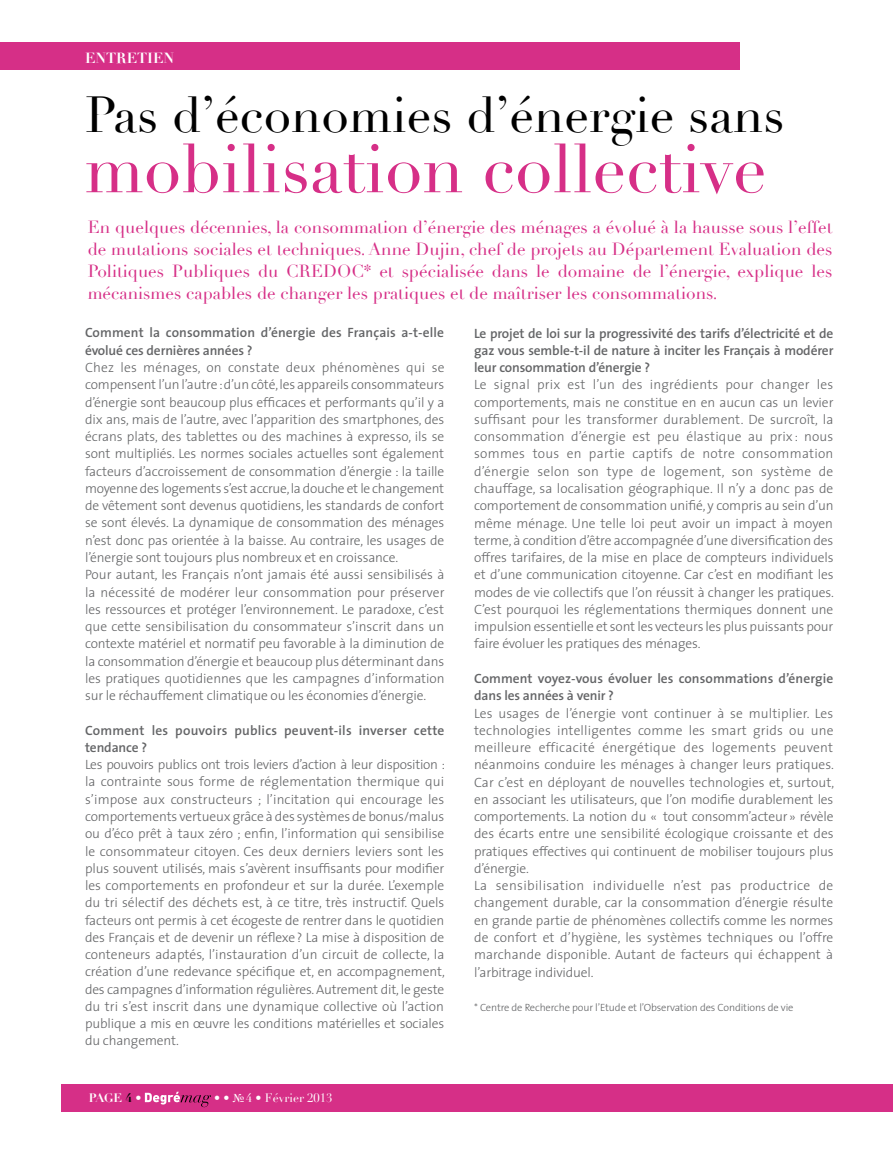
<style>
.page{position:relative;width:893px;height:1149px;background:#fff}
.page>*{position:absolute;margin:0;border:0;box-sizing:border-box;transform-origin:0 0}
.t1{font:67.5px "Didot";color:#d62f87}
.t2{font:49.5px "Didot";color:#000}
.t3{font:17.1px/21.9px "Didot";color:#d62f87;text-align:justify}
.t4{font:700 14.4px "Didot";color:#fff}
.t5{font:300 13.5px/17.2px "The Sans";letter-spacing:-.01em;color:#646567}
.t6{font:600 13.5px/17.2px "The Sans";color:#646567}
.t7{font:12px "Didot";color:#fff}
.t8{font:700 12px "Didot";color:#fff}
.t9{font:300 10.5px "The Sans";letter-spacing:-.01em;color:#646567}
.s1{color:#000}
.s2{font-weight:400}
.s3{font-family:"Times New Roman"}
</style>
<div class="page">
<div style="left:62px;top:1083px;width:831px;height:27px;background:#d62f87"></div>
<div style="left:0;top:42px;width:739px;height:27px;background:#d62f87"></div>
<svg style="left:145px;top:1091px;width:66px;height:15px"></svg>
<p class="t4" style="left:85px;top:49px;width:91px">ENTRETIEN</p>
<h2 class="t2" style="left:85px;top:85px;width:701px">Pas d’économies d’énergie sans</h2>
<h1 class="t1" style="left:85px;top:128px;width:683px">mobilisation collective</h1>
<p class="t3" style="left:88px;top:217px;width:746px">En quelques décennies, la consommation d’énergie des ménages a évolué à la hausse sous l’effet de mutations sociales et techniques. Anne Dujin, chef de projets au Département Evaluation des Politiques Publiques du CREDOC* et spécialisée dans le domaine de l’énergie, explique les mécanismes capables de changer les pratiques et de maîtriser les consommations.</p>
<p class="t6" style="left:85px;top:324px;width:361px">Comment la consommation d’énergie des Français a-t-elle évolué ces dernières années ?</p>
<p class="t5" style="left:85px;top:358px;width:361px">Chez les ménages, on constate deux phénomènes qui se compensent l’un l’autre : d’un côté, les appareils consommateurs d’énergie sont beaucoup plus efficaces et performants qu’il y a dix ans, mais de l’autre, avec l’apparition des smartphones, des écrans plats, des tablettes ou des machines à expresso, ils se sont multipliés. Les normes sociales actuelles sont également facteurs d’accroissement de consommation d’énergie : la taille moyenne des logements s’est accrue, la douche et le changement de vêtement sont devenus quotidiens, les standards de confort se sont élevés. La dynamique de consommation des ménages n’est donc pas orientée à la baisse. Au contraire, les usages de l’énergie sont toujours plus nombreux et en croissance.<br>Pour autant, les Français n’ont jamais été aussi sensibilisés à la nécessité de modérer leur consommation pour préserver les ressources et protéger l’environnement. Le paradoxe, c’est que cette sensibilisation du consommateur s’inscrit dans un contexte matériel et normatif peu favorable à la diminution de la consommation d’énergie et beaucoup plus déterminant dans les pratiques quotidiennes que les campagnes d’information sur le réchauffement climatique ou les économies d’énergie.</p>
<p class="t6" style="left:85px;top:720px;width:361px">Comment les pouvoirs publics peuvent-ils inverser cette tendance ?</p>
<p class="t5" style="left:85px;top:755px;width:361px;text-align:justify">Les pouvoirs publics ont trois leviers d’action à leur disposition : la contrainte sous forme de réglementation thermique qui s’impose aux constructeurs ; l’incitation qui encourage les comportements vertueux grâce à des systèmes de bonus/malus ou d’éco prêt à taux zéro ; enfin, l’information qui sensibilise le consommateur citoyen. Ces deux derniers leviers sont les plus souvent utilisés, mais s’avèrent insuffisants pour modifier les comportements en profondeur et sur la durée. L’exemple du tri sélectif des déchets est, à ce titre, très instructif. Quels facteurs ont permis à cet écogeste de rentrer dans le quotidien des Français et de devenir un réflexe? La mise à disposition de conteneurs adaptés, l’instauration d’un circuit de collecte, la création d’une redevance spécifique et, en accompagnement, des campagnes d’information régulières. Autrement dit, le geste du tri s’est inscrit dans une dynamique collective où l’action publique a mis en œuvre les conditions matérielles et sociales du changement.</p>
<p class="t8" style="left:89px;top:1089px;width:54px">PAGE <span class="s1">4</span> <span class="s2">•</span></p>
<p class="t7" style="left:214px;top:1089px;width:119px">• • <span class="s3">№</span>4 • Février 2013</p>
<p class="t6" style="left:474px;top:324px;width:361px;text-align:justify">Le projet de loi sur la progressivité des tarifs d’électricité et de gaz vous semble-t-il de nature à inciter les Français à modérer leur consommation d’énergie ?</p>
<p class="t5" style="left:474px;top:375px;width:361px;text-align:justify">Le signal prix est l’un des ingrédients pour changer les comportements, mais ne constitue en en aucun cas un levier suffisant pour les transformer durablement. De surcroît, la consommation d’énergie est peu élastique au prix : nous sommes tous en partie captifs de notre consommation d’énergie selon son type de logement, son système de chauffage, sa localisation géographique. Il n’y a donc pas de comportement de consommation unifié, y compris au sein d’un même ménage. Une telle loi peut avoir un impact à moyen terme, à condition d’être accompagnée d’une diversification des offres tarifaires, de la mise en place de compteurs individuels et d’une communication citoyenne. Car c’est en modifiant les modes de vie collectifs que l’on réussit à changer les pratiques.<br>C’est pourquoi les réglementations thermiques donnent une impulsion essentielle et sont les vecteurs les plus puissants pour faire évoluer les pratiques des ménages.</p>
<p class="t6" style="left:474px;top:669px;width:361px">Comment voyez-vous évoluer les consommations d’énergie dans les années à venir ?</p>
<p class="t5" style="left:474px;top:703px;width:361px">Les usages de l’énergie vont continuer à se multiplier. Les technologies intelligentes comme les smart grids ou une meilleure efficacité énergétique des logements peuvent néanmoins conduire les ménages à changer leurs pratiques.<br>Car c’est en déployant de nouvelles technologies et, surtout, en associant les utilisateurs, que l’on modifie durablement les comportements. La notion du « tout consomm’acteur» révèle des écarts entre une sensibilité écologique croissante et des pratiques effectives qui continuent de mobiliser toujours plus d’énergie.<br>La sensibilisation individuelle n’est pas productrice de changement durable, car la consommation d’énergie résulte en grande partie de phénomènes collectifs comme les normes de confort et d’hygiène, les systèmes techniques ou l’offre marchande disponible. Autant de facteurs qui échappent à l’arbitrage individuel.</p>
<p class="t9" style="left:474px;top:998px;width:321px">* Centre de Recherche pour l’Etude et l’Observation des Conditions de vie</p>
</div>
